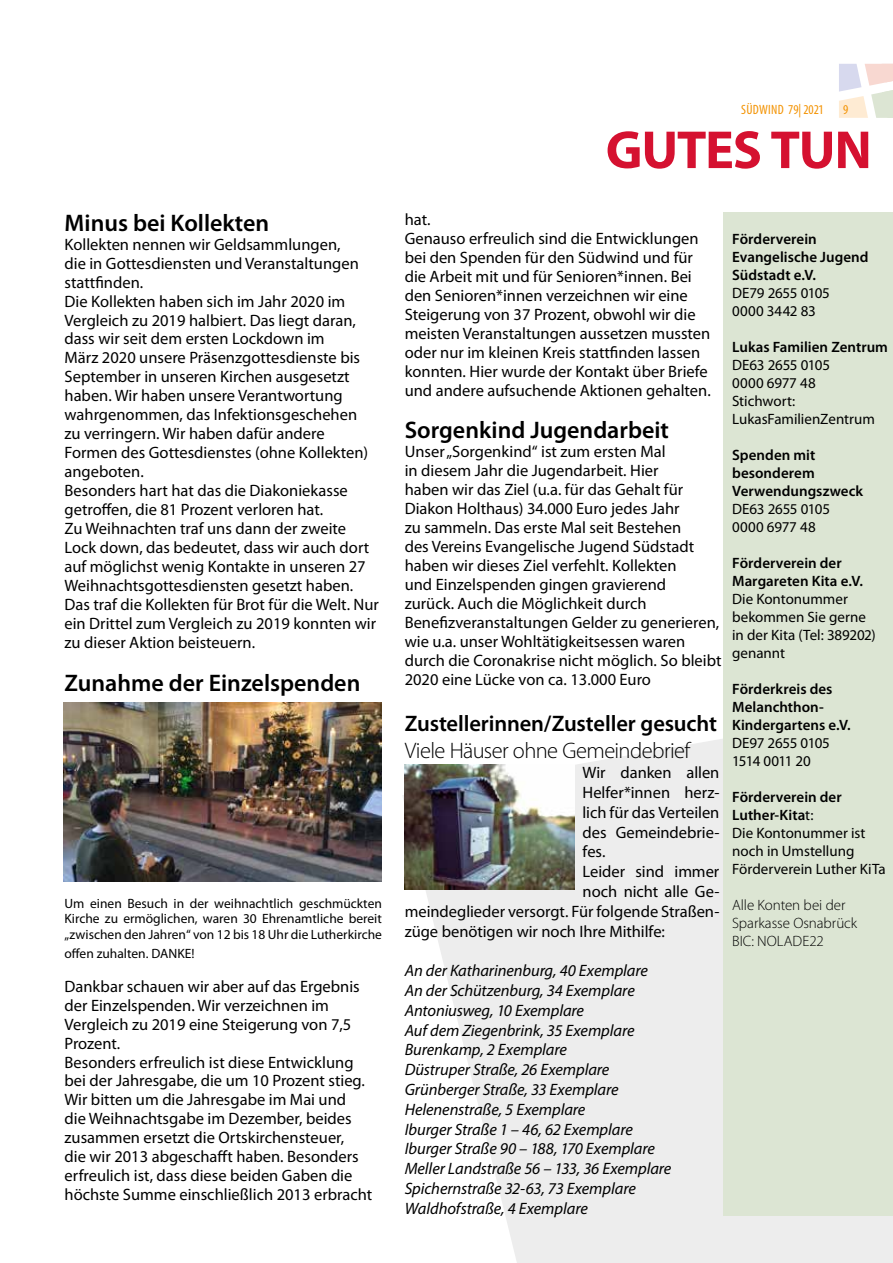
<style>
.page{position:relative;width:893px;height:1263px;background:#fff}
.page>*{position:absolute;margin:0;border:0;box-sizing:border-box;transform-origin:0 0}
.t1{font:700 54px "Myriad Pro";letter-spacing:-.025em;color:#d51130}
.t2{font:600 24px "Myriad Pro";color:#000}
.t3{font:600 22.5px "Myriad Pro";letter-spacing:-.005em;color:#000}
.t4{font:300 22.5px "Myriad Pro";letter-spacing:-.025em;color:#000}
.t5{font:16.5px/18.9px "Myriad Pro";color:#000}
.t6{font:italic 16.5px/19.8px "Myriad Pro";letter-spacing:-.005em;color:#000}
.t7{font:15px/18px "Myriad Pro";letter-spacing:-.005em;color:#000}
.t8{font:600 15px/18px "Myriad Pro";color:#000}
.t9{font:300 15px/18px "Myriad Pro";color:#000}
.t10{font:15px/18px "Myriad Pro";letter-spacing:-.03em;color:#000}
.t11{font:13.5px/15.5px "Myriad Pro";color:#000;text-align:justify}
.t12{font:condensed 13.5px "Myriad Pro";letter-spacing:.015em;color:#f39200}
.s1{font-weight:600}
</style>
<div class="page">
<svg style="left:839px;top:64px;width:54px;height:54px"></svg>
<svg style="left:402px;top:709px;width:491px;height:554px;fill:#ededed"></svg>
<img style="left:63px;top:702px;width:319px;height:179px">
<div style="left:724px;top:213px;width:169px;height:1003px;background:#dce5d3"></div>
<img style="left:405px;top:764px;width:169px;height:125px">
<h2 class="t2" style="left:65px;top:207px;width:206px">Minus bei Kollekten</h2>
<p class="t5" style="left:65px;top:234px;width:316px">Kollekten nennen wir Geldsammlungen,<br>die in Gottesdiensten und Veranstaltungen stattfinden.<br>Die Kollekten haben sich im Jahr 2020 im Vergleich zu 2019 halbiert. Das liegt daran, dass wir seit dem ersten Lockdown im<br>März 2020 unsere Präsenzgottesdienste bis September in unseren Kirchen ausgesetzt haben. Wir haben unsere Verantwortung wahrgenommen, das Infektionsgeschehen<br>zu verringern. Wir haben dafür andere Formen des Gottesdienstes (ohne Kollekten) angeboten.<br>Besonders hart hat das die Diakoniekasse getroffen, die 81 Prozent verloren hat.<br>Zu Weihnachten traf uns dann der zweite Lock down, das bedeutet, dass wir auch dort auf möglichst wenig Kontakte in unseren 27<br>Weihnachtsgottesdiensten gesetzt haben.<br>Das traf die Kollekten für Brot für die Welt. Nur ein Drittel zum Vergleich zu 2019 konnten wir zu dieser Aktion beisteuern.</p>
<h2 class="t2" style="left:65px;top:667px;width:297px">Zunahme der Einzelspenden</h2>
<p class="t11" style="left:65px;top:895px;width:319px">Um einen Besuch in der weihnachtlich geschmückten Kirche zu ermöglichen, waren 30 Ehrenamtliche bereit „zwischen den Jahren“ von 12 bis 18 Uhr die Lutherkirche</p>
<p class="t11" style="left:65px;top:945px;width:131px">offen zuhalten. DANKE!</p>
<p class="t5" style="left:65px;top:976px;width:309px">Dankbar schauen wir aber auf das Ergebnis der Einzelspenden. Wir verzeichnen im Vergleich zu 2019 eine Steigerung von 7,5<br>Prozent.<br>Besonders erfreulich ist diese Entwicklung bei der Jahresgabe, die um 10 Prozent stieg.<br>Wir bitten um die Jahresgabe im Mai und<br>die Weihnachtsgabe im Dezember, beides zusammen ersetzt die Ortskirchensteuer,<br>die wir 2013 abgeschafft haben. Besonders erfreulich ist, dass diese beiden Gaben die höchste Summe einschließlich 2013 erbracht</p>
<p class="t12" style="left:741px;top:102px;width:84px">SÜDWIND 79| 2021</p>
<p class="t12" style="left:843px;top:102px;width:7px">9</p>
<h1 class="t1" style="left:606px;top:115px;width:268px">GUTES TUN</h1>
<p class="t5" style="left:405px;top:210px;width:308px">hat.<br>Genauso erfreulich sind die Entwicklungen bei den Spenden für den Südwind und für die Arbeit mit und für Senioren*innen. Bei den Senioren*innen verzeichnen wir eine Steigerung von 37 Prozent, obwohl wir die meisten Veranstaltungen aussetzen mussten oder nur im kleinen Kreis stattfinden lassen konnten. Hier wurde der Kontakt über Briefe und andere aufsuchende Aktionen gehalten.</p>
<h2 class="t2" style="left:405px;top:415px;width:266px">Sorgenkind Jugendarbeit</h2>
<p class="t5" style="left:405px;top:442px;width:318px">Unser „Sorgenkind“ ist zum ersten Mal<br>in diesem Jahr die Jugendarbeit. Hier<br>haben wir das Ziel (u.a. für das Gehalt für Diakon Holthaus) 34.000 Euro jedes Jahr<br>zu sammeln. Das erste Mal seit Bestehen<br>des Vereins Evangelische Jugend Südstadt haben wir dieses Ziel verfehlt. Kollekten<br>und Einzelspenden gingen gravierend<br>zurück. Auch die Möglichkeit durch Benefizveranstaltungen Gelder zu generieren, wie u.a. unser Wohltätigkeitsessen waren durch die Coronakrise nicht möglich. So bleibt 2020 eine Lücke von ca. 13.000 Euro</p>
<h3 class="t3" style="left:405px;top:709px;width:314px">Zustellerinnen/Zusteller gesucht</h3>
<h3 class="t4" style="left:405px;top:738px;width:287px">Viele Häuser ohne Gemeindebrief</h3>
<p class="t5" style="left:583px;top:763px;width:138px">Wir danken allen</p>
<p class="t5" style="left:583px;top:783px;width:138px">Helfer*innen herz-</p>
<p class="t5" style="left:583px;top:802px;width:138px">lich für das Verteilen</p>
<p class="t5" style="left:583px;top:822px;width:138px">des Gemeindebrie-</p>
<p class="t5" style="left:583px;top:842px;width:24px">fes.</p>
<p class="t5" style="left:583px;top:862px;width:138px">Leider sind immer</p>
<p class="t5" style="left:583px;top:882px;width:138px">noch nicht alle Ge-</p>
<p class="t5" style="left:405px;top:901px;width:316px">meindeglieder versorgt. Für folgende Straßen-</p>
<p class="t5" style="left:405px;top:921px;width:262px">züge benötigen wir noch Ihre Mithilfe:</p>
<p class="t6" style="left:405px;top:960px;width:268px">An der Katharinenburg, 40 Exemplare<br>An der Schützenburg, 34 Exemplare<br>Antoniusweg, 10 Exemplare<br>Auf dem Ziegenbrink, 35 Exemplare<br>Burenkamp, 2 Exemplare<br>Düstruper Straße, 26 Exemplare<br>Grünberger Straße, 33 Exemplare<br>Helenenstraße, 5 Exemplare<br>Iburger Straße 1 – 46, 62 Exemplare<br>Iburger Straße 90 – 188, 170 Exemplare<br>Meller Landstraße 56 – 133, 36 Exemplare<br>Spichernstraße 32-63, 73 Exemplare<br>Waldhofstraße, 4 Exemplare</p>
<p class="t8" style="left:732px;top:229px;width:138px">Förderverein<br>Evangelische Jugend<br>Südstadt e.V.</p>
<p class="t7" style="left:732px;top:284px;width:99px">DE79 2655 0105<br>0000 3442 83</p>
<p class="t8" style="left:732px;top:337px;width:157px">Lukas Familien Zentrum</p>
<p class="t7" style="left:732px;top:356px;width:144px">DE63 2655 0105<br>0000 6977 48<br>Stichwort:<br>LukasFamilienZentrum</p>
<p class="t8" style="left:732px;top:445px;width:132px">Spenden mit besonderem<br>Verwendungszweck</p>
<p class="t7" style="left:732px;top:500px;width:99px">DE63 2655 0105<br>0000 6977 48</p>
<p class="t8" style="left:732px;top:553px;width:132px">Förderverein der<br>Margareten Kita e.V.</p>
<p class="t7" style="left:732px;top:590px;width:145px">Die Kontonummer bekommen Sie gerne in der Kita (Tel: 389202) genannt</p>
<p class="t8" style="left:732px;top:679px;width:120px">Förderkreis des<br>Melanchthon-<br>Kindergartens e.V.</p>
<p class="t10" style="left:732px;top:734px;width:99px">DE97 2655 0105<br>1514 0011 20</p>
<p class="t7" style="left:732px;top:788px;width:155px"><span class="s1">Förderverein der<br>Luther-Kita</span>t:<br>Die Kontonummer ist noch in Umstellung<br>Förderverein Luther KiTa</p>
<p class="t9" style="left:732px;top:896px;width:127px">Alle Konten bei der<br>Sparkasse Osnabrück<br>BIC: NOLADE22</p>
</div>
